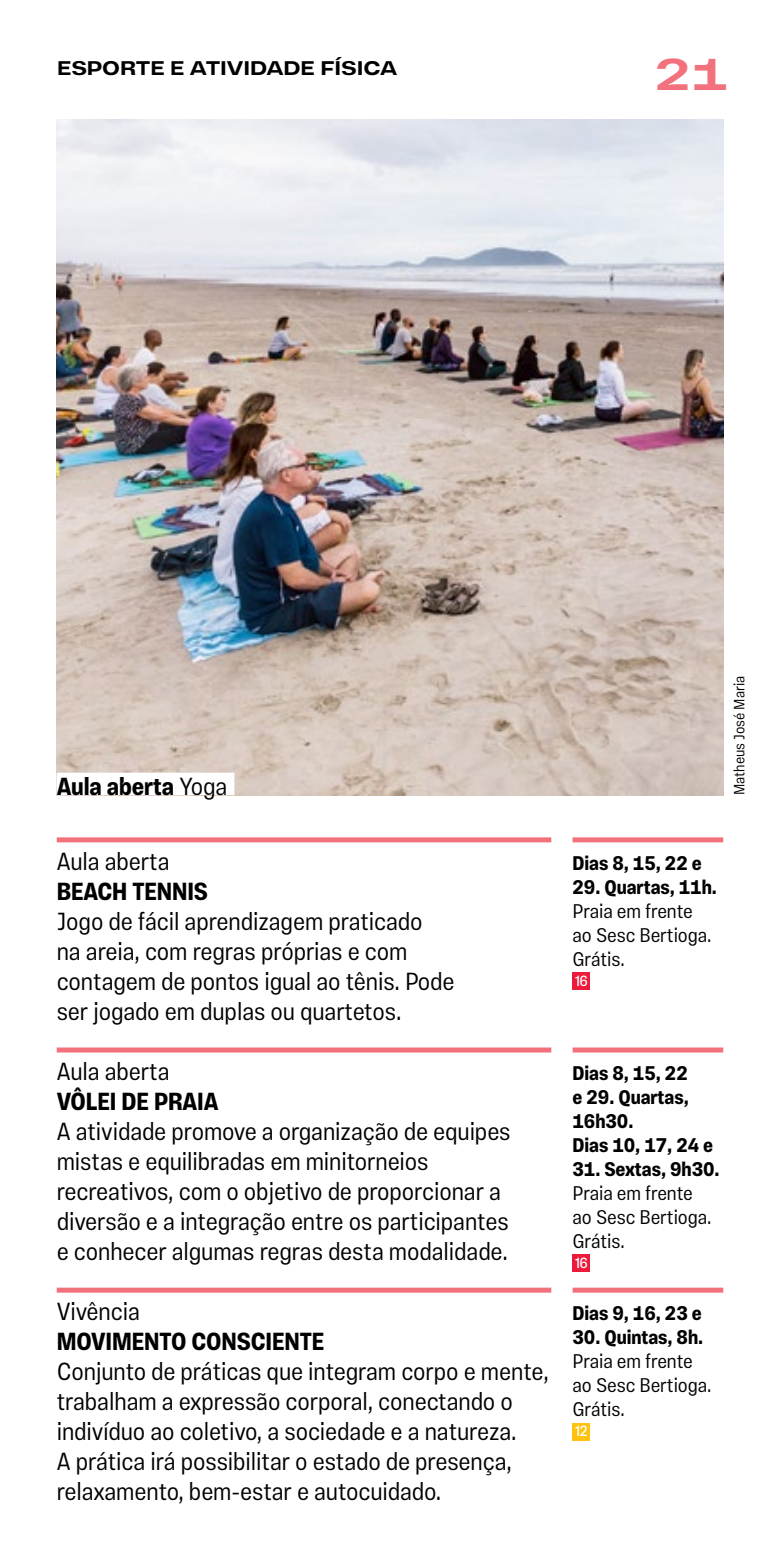
<style>
.page{position:relative;width:780px;height:1560px;background:#fff}
.page>*{position:absolute;margin:0;border:0;box-sizing:border-box;transform-origin:0 0}
.t1{font:700 45px "Vinila Extended";color:#f2717d}
.t2{font:300 25px/30px "Vinila Condensed";letter-spacing:-.005em;color:#000}
.t3{font:700 25px "Vinila Condensed";letter-spacing:-.005em;color:#000}
.t4{font:700 20px/24px "Vinila Condensed";letter-spacing:-.005em;color:#000}
.t5{font:300 20px/24px "Vinila Condensed";letter-spacing:-.005em;color:#000}
.t6{font:700 20px "Vinila Extended";letter-spacing:-.005em;color:#000}
.t7{font:300 15px "Vinila Condensed";letter-spacing:-.005em;color:#000}
.t8{font:15px "Vinila Condensed";color:#fff}
.s1{font-weight:300}
</style>
<div class="page">
<div style="left:57px;top:837px;width:494px;height:5px;background:#f2717d"></div>
<div style="left:57px;top:1047px;width:494px;height:5px;background:#f2717d"></div>
<div style="left:57px;top:1287px;width:494px;height:5px;background:#f2717d"></div>
<div style="left:572px;top:837px;width:151px;height:5px;background:#f2717d"></div>
<div style="left:572px;top:972px;width:18px;height:18px;background:#ed1a3b"></div>
<div style="left:572px;top:1047px;width:151px;height:5px;background:#f2717d"></div>
<div style="left:572px;top:1254px;width:18px;height:18px;background:#ed1a3b"></div>
<div style="left:572px;top:1287px;width:151px;height:5px;background:#f2717d"></div>
<div style="left:572px;top:1422px;width:18px;height:18px;background:#ffc20e"></div>
<img style="left:57px;top:120px;width:666px;height:675px">
<div style="left:57px;top:772px;width:177px;height:23px;background:#fff"></div>
<p class="t6" style="left:57px;top:56px;width:341px">ESPORTE E ATIVIDADE FÍSICA</p>
<h1 class="t1" style="left:654px;top:47px;width:75px">21</h1>
<p class="t3" style="left:57px;top:771px;width:172px">Aula aberta <span class="s1">Yoga</span></p>
<p class="t2" style="left:57px;top:846px;width:114px">Aula aberta</p>
<p class="t3" style="left:57px;top:876px;width:153px">BEACH TENNIS</p>
<p class="t2" style="left:57px;top:906px;width:399px">Jogo de fácil aprendizagem praticado<br>na areia, com regras próprias e com contagem de pontos igual ao tênis. Pode ser jogado em duplas ou quartetos.</p>
<p class="t2" style="left:57px;top:1056px;width:114px">Aula aberta</p>
<p class="t3" style="left:57px;top:1086px;width:163px">VÔLEI DE PRAIA</p>
<p class="t2" style="left:57px;top:1116px;width:455px">A atividade promove a organização de equipes mistas e equilibradas em minitorneios recreativos, com o objetivo de proporcionar a diversão e a integração entre os participantes e conhecer algumas regras desta modalidade.</p>
<p class="t2" style="left:57px;top:1296px;width:85px">Vivência</p>
<p class="t3" style="left:57px;top:1326px;width:269px">MOVIMENTO CONSCIENTE</p>
<p class="t2" style="left:57px;top:1356px;width:493px">Conjunto de práticas que integram corpo e mente, trabalham a expressão corporal, conectando o indivíduo ao coletivo, a sociedade e a natureza.<br>A prática irá possibilitar o estado de presença, relaxamento, bem-estar e autocuidado.</p>
<p class="t7" style="left:730px;top:795px;width:120px;rotate:-90deg">Matheus José Maria</p>
<p class="t4" style="left:572px;top:851px;width:131px">Dias 8, 15, 22 e</p>
<p class="t4" style="left:572px;top:875px;width:146px">29. Quartas, 11h.</p>
<p class="t5" style="left:572px;top:898px;width:140px">Praia em frente ao Sesc Bertioga.<br>Grátis.</p>
<p class="t8" style="left:575px;top:972px;width:14px">16</p>
<p class="t4" style="left:572px;top:1061px;width:142px">Dias 8, 15, 22<br>e 29. Quartas,<br>16h30.<br>Dias 10, 17, 24 e</p>
<p class="t4" style="left:572px;top:1157px;width:148px">31. Sextas, 9h30.</p>
<p class="t5" style="left:572px;top:1180px;width:140px">Praia em frente ao Sesc Bertioga.<br>Grátis.</p>
<p class="t8" style="left:575px;top:1254px;width:14px">16</p>
<p class="t4" style="left:572px;top:1301px;width:131px">Dias 9, 16, 23 e</p>
<p class="t4" style="left:572px;top:1325px;width:132px">30. Quintas, 8h.</p>
<p class="t5" style="left:572px;top:1348px;width:140px">Praia em frente ao Sesc Bertioga.<br>Grátis.</p>
<p class="t8" style="left:575px;top:1422px;width:14px">12</p>
</div>
